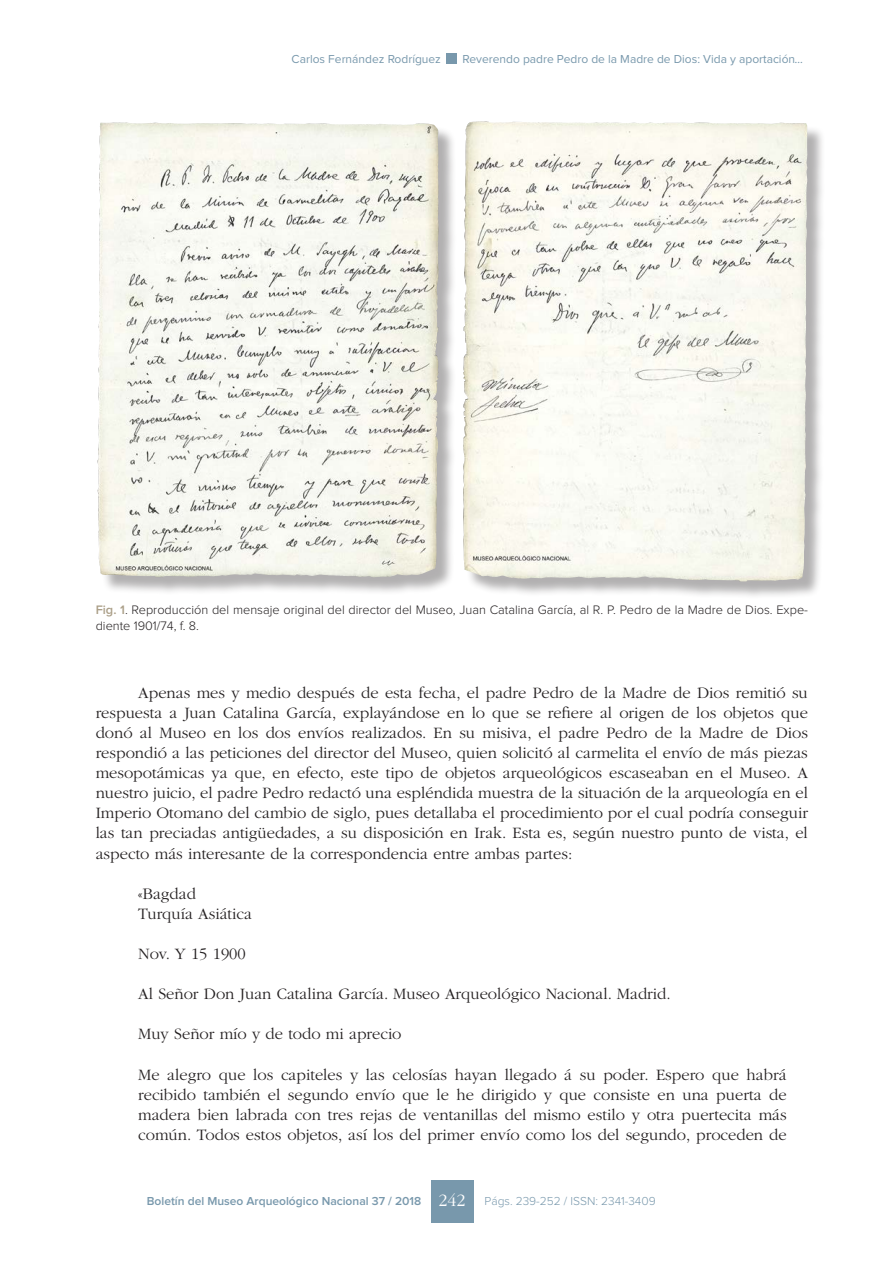
<style>
.page{position:relative;width:893px;height:1263px;background:#fff}
.page>*{position:absolute;margin:0;border:0;box-sizing:border-box;transform-origin:0 0}
.t1{font:300 18px "ITC Garamond Std";color:#fff}
.t2{font:300 16.5px/20.1px "ITC Garamond Std";color:#231f20;text-align:justify}
.t3{font:300 12.75px/15.8px "Proxima Nova";color:#231f20}
.t4{font:12px "Proxima Nova";color:#7898ac}
.t5{font:600 12px "Proxima Nova";color:#7898ac}
.t6{font:300 12px "Proxima Nova";color:#7898ac}
.s1{font-style:italic}
.s2{font-weight:600;color:#ab9f88}
</style>
<div class="page">
<div style="left:431px;top:1180px;width:42px;height:43px;background:#7898ac"></div>
<div style="left:446px;top:53px;width:11px;height:11px;background:#7898ac"></div>
<div style="left:100px;top:125px;width:357px;height:470px;background:#231f20;opacity:.35"></div>
<img style="left:97px;top:123px;width:342px;height:455px">
<div style="left:466px;top:124px;width:360px;height:476px;background:#231f20;opacity:.35"></div>
<img style="left:463px;top:122px;width:310px;height:459px">
<p class="t4" style="left:292px;top:53px;width:151px">Carlos Fernández Rodríguez</p>
<p class="t4" style="left:462px;top:54px;width:342px">Reverendo padre Pedro de la Madre de Dios: Vida y aportación<span class="s1">…</span></p>
<p class="t3" style="left:96px;top:602px;width:714px"><span class="s2">Fig. 1</span>. Reproducción del mensaje original del director del Museo, Juan Catalina García, al R. P. Pedro de la Madre de Dios. Expe&shy;diente 1901/74, f. 8.</p>
<p class="t2" style="left:96px;top:683px;width:714px;text-indent:43px">Apenas mes y medio después de esta fecha, el padre Pedro de la Madre de Dios remitió su respuesta a Juan Catalina García, explayándose en lo que se refiere al origen de los objetos que donó al Museo en los dos envíos realizados. En su misiva, el padre Pedro de la Madre de Dios respondió a las peticiones del director del Museo, quien solicitó al carmelita el envío de más piezas mesopotámicas ya que, en efecto, este tipo de objetos arqueológicos escaseaban en el Museo. A nuestro juicio, el padre Pedro redactó una espléndida muestra de la situación de la arqueología en el Imperio Otomano del cambio de siglo, pues detallaba el procedimiento por el cual podría conseguir las tan preciadas antigüedades, a su disposición en Irak. Esta es, según nuestro punto de vista, el aspecto más interesante de la correspondencia entre ambas partes:</p>
<p class="t2" style="left:138px;top:884px;width:59px">«Bagdad</p>
<p class="t2" style="left:138px;top:904px;width:115px">Turquía Asiática</p>
<p class="t2" style="left:138px;top:944px;width:109px">Nov. Y 15 1900</p>
<p class="t2" style="left:138px;top:984px;width:534px">Al Señor Don Juan Catalina García. Museo Arqueológico Nacional. Madrid.</p>
<p class="t2" style="left:138px;top:1024px;width:265px">Muy Señor mío y de todo mi aprecio</p>
<p class="t2" style="left:138px;top:1065px;width:650px">Me alegro que los capiteles y las celosías hayan llegado á su poder. Espero que habrá recibido también el segundo envío que le he dirigido y que consiste en una puerta de madera bien labrada con tres rejas de ventanillas del mismo estilo y otra puertecita más común. Todos estos objetos, así los del primer envío como los del segundo, proceden de</p>
<p class="t5" style="left:147px;top:1195px;width:276px">Boletín del Museo Arqueológico Nacional 37 / 2018</p>
<p class="t1" style="left:439px;top:1190px;width:28px">242</p>
<p class="t6" style="left:485px;top:1195px;width:173px">Págs. 239-252 / ISSN: 2341-3409</p>
</div>
